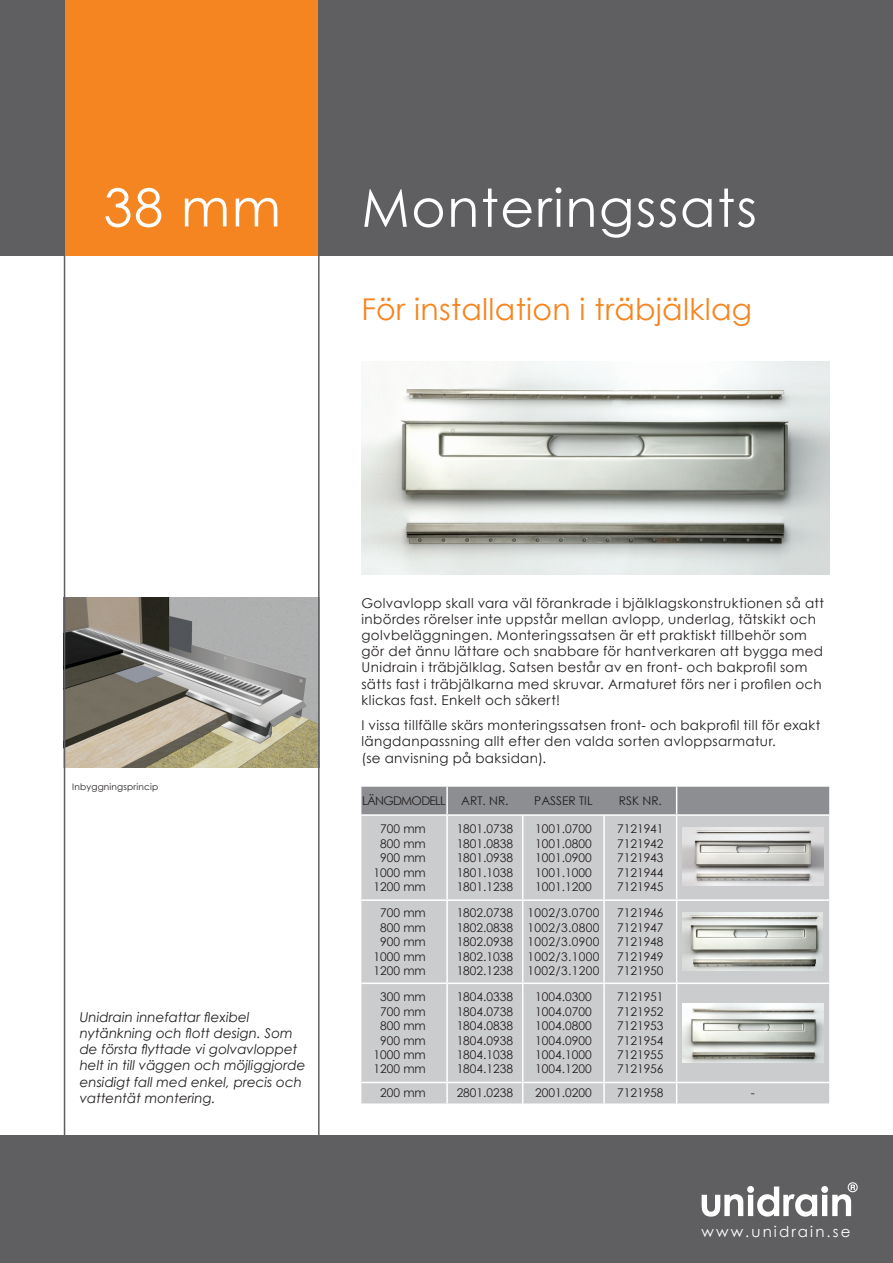
<style>
.page{position:relative;width:893px;height:1263px;background:#fff}
.page>*{position:absolute;margin:0;border:0;box-sizing:border-box;transform-origin:0 0}
.t1{font:52.5px "Century Gothic";letter-spacing:.03em;color:#fff}
.Brød_lille{font:30px "Century Gothic";letter-spacing:.01em;color:#f58520}
.t2{font:18.75px/21px "Century Gothic";letter-spacing:.01em;color:#fff}
.t3{font:15px "Century Gothic";letter-spacing:.14em;color:#fff}
.Brød_lille-2{font:13.5px/16.2px "Century Gothic";letter-spacing:.03em;color:#231f20}
.t4{font:italic 13.5px/16.2px "Century Gothic";color:#231f20}
._6_kolonner{font:12px "Century Gothic";color:#231f20}
._6_kolonner-2{font:12px "Century Gothic";letter-spacing:.03em;color:#231f20}
._6_kolonner-3{font:12px "Century Gothic";letter-spacing:-.06em;color:#231f20}
._6_kolonner-4{font:9px "Century Gothic";letter-spacing:.02em;color:#231f20}
</style>
<div class="page">
<div style="left:0;top:0;width:893px;height:255px;background:#5f5f62"></div>
<div style="left:0;top:1135px;width:893px;height:128px;background:#5f5f62"></div>
<img style="left:361px;top:361px;width:468px;height:213px">
<svg style="left:64px;top:0;width:256px;height:1135px"></svg>
<div style="left:66px;top:0;width:252px;height:255px;background:#f58520"></div>
<svg style="left:702px;top:1182px;width:156px;height:34px"></svg>
<div style="left:361px;top:816px;width:468px;height:287px;background:#cbccce"></div>
<hr style="left:603px;top:816px;width:2px;height:83px;background:#fff">
<hr style="left:604px;top:899px;width:73px;height:2px;background:#fff">
<hr style="left:603px;top:901px;width:2px;height:81px;background:#fff">
<hr style="left:677px;top:899px;width:152px;height:2px;background:#fff">
<hr style="left:604px;top:982px;width:73px;height:2px;background:#fff">
<hr style="left:603px;top:984px;width:2px;height:98px;background:#fff">
<hr style="left:677px;top:982px;width:152px;height:2px;background:#fff">
<hr style="left:604px;top:1082px;width:73px;height:1px;background:#fff">
<hr style="left:603px;top:1083px;width:2px;height:20px;background:#fff">
<hr style="left:677px;top:1082px;width:152px;height:1px;background:#fff">
<hr style="left:447px;top:899px;width:76px;height:2px;background:#fff">
<hr style="left:523px;top:899px;width:81px;height:2px;background:#fff">
<hr style="left:447px;top:982px;width:76px;height:2px;background:#fff">
<hr style="left:523px;top:982px;width:81px;height:2px;background:#fff">
<hr style="left:447px;top:1082px;width:76px;height:1px;background:#fff">
<hr style="left:523px;top:1082px;width:81px;height:1px;background:#fff">
<hr style="left:446px;top:816px;width:2px;height:83px;background:#fff">
<hr style="left:361px;top:899px;width:86px;height:2px;background:#fff">
<hr style="left:446px;top:901px;width:2px;height:81px;background:#fff">
<hr style="left:361px;top:982px;width:86px;height:2px;background:#fff">
<hr style="left:446px;top:984px;width:2px;height:98px;background:#fff">
<hr style="left:361px;top:1082px;width:86px;height:1px;background:#fff">
<hr style="left:446px;top:1083px;width:2px;height:20px;background:#fff">
<hr style="left:522px;top:816px;width:1px;height:83px;background:#fff">
<hr style="left:522px;top:901px;width:1px;height:81px;background:#fff">
<hr style="left:522px;top:984px;width:1px;height:98px;background:#fff">
<svg style="left:522px;top:1083px;width:1px;height:20px"></svg>
<div style="left:361px;top:787px;width:468px;height:28px;background:#8c8e91"></div>
<hr style="left:676px;top:816px;width:1px;height:83px;background:#fff">
<hr style="left:676px;top:901px;width:1px;height:81px;background:#fff">
<hr style="left:676px;top:984px;width:1px;height:98px;background:#fff">
<svg style="left:676px;top:1083px;width:1px;height:20px"></svg>
<img style="left:682px;top:827px;width:141px;height:59px">
<img style="left:683px;top:912px;width:140px;height:59px">
<img style="left:682px;top:1004px;width:141px;height:59px">
<p class="t1" style="left:103px;top:171px;width:179px">38 mm</p>
<p class="t1" style="left:361px;top:171px;width:397px">Monteringssats</p>
<p class="t2" style="left:404px;top:188px;width:399px">og muliggjorde et ensidet fald med simpel, præcis og vandtæt montering.</p>
<p class="Brød_lille" style="left:361px;top:288px;width:392px">För installation i träbjälklag</p>
<p class="_6_kolonner-4" style="left:72px;top:780px;width:87px">Inbyggningsprincip</p>
<p class="t4" style="left:80px;top:1008px;width:227px">Unidrain innefattar flexibel nytänkning och flott design. Som de första flyttade vi golvavloppet helt in till väggen och möjliggjorde ensidigt fall med enkel, precis och vattentät montering.</p>
<p class="Brød_lille-2" style="left:361px;top:594px;width:464px">Golvavlopp skall vara väl förankrade i bjälklagskonstruktionen så att inbördes rörelser inte uppstår mellan avlopp, underlag, tätskikt och golvbeläggningen. Monteringssatsen är ett praktiskt tillbehör som gör det ännu lättare och snabbare för hantverkaren att bygga med Unidrain i träbjälklag. Satsen består av en front- och bakprofil som sätts fast i träbjälkarna med skruvar. Armaturet förs ner i profilen och klickas fast. Enkelt och säkert!</p>
<p class="Brød_lille-2" style="left:361px;top:717px;width:461px">I vissa tillfälle skärs monteringssatsen front- och bakprofil till för exakt längdanpassning allt efter den valda sorten avloppsarmatur.<br>(se anvisning på baksidan).</p>
<p class="_6_kolonner-3" style="left:362px;top:793px;width:85px">LÄNGDMODELL</p>
<p class="_6_kolonner" style="left:461px;top:793px;width:49px">ART. NR.</p>
<p class="_6_kolonner" style="left:534px;top:793px;width:60px">PASSER TIL</p>
<p class="_6_kolonner" style="left:619px;top:793px;width:45px">RSK NR.</p>
<p class="_6_kolonner" style="left:380px;top:820px;width:47px">700 mm</p>
<p class="_6_kolonner" style="left:380px;top:835px;width:47px">800 mm</p>
<p class="_6_kolonner" style="left:380px;top:849px;width:47px">900 mm</p>
<p class="_6_kolonner" style="left:373px;top:864px;width:54px">1000 mm</p>
<p class="_6_kolonner" style="left:373px;top:878px;width:54px">1200 mm</p>
<p class="_6_kolonner" style="left:457px;top:820px;width:58px">1801.0738</p>
<p class="_6_kolonner" style="left:457px;top:835px;width:58px">1801.0838</p>
<p class="_6_kolonner" style="left:457px;top:849px;width:58px">1801.0938</p>
<p class="_6_kolonner" style="left:457px;top:864px;width:58px">1801.1038</p>
<p class="_6_kolonner" style="left:457px;top:878px;width:58px">1801.1238</p>
<p class="_6_kolonner" style="left:535px;top:820px;width:58px">1001.0700</p>
<p class="_6_kolonner" style="left:535px;top:835px;width:58px">1001.0800</p>
<p class="_6_kolonner" style="left:535px;top:849px;width:58px">1001.0900</p>
<p class="_6_kolonner" style="left:535px;top:864px;width:58px">1001.1000</p>
<p class="_6_kolonner" style="left:535px;top:878px;width:58px">1001.1200</p>
<p class="_6_kolonner" style="left:617px;top:820px;width:48px">7121941</p>
<p class="_6_kolonner" style="left:617px;top:835px;width:48px">7121942</p>
<p class="_6_kolonner" style="left:617px;top:849px;width:48px">7121943</p>
<p class="_6_kolonner" style="left:617px;top:864px;width:48px">7121944</p>
<p class="_6_kolonner" style="left:617px;top:878px;width:48px">7121945</p>
<p class="_6_kolonner" style="left:380px;top:905px;width:47px">700 mm</p>
<p class="_6_kolonner" style="left:380px;top:919px;width:47px">800 mm</p>
<p class="_6_kolonner" style="left:380px;top:933px;width:47px">900 mm</p>
<p class="_6_kolonner" style="left:373px;top:948px;width:54px">1000 mm</p>
<p class="_6_kolonner" style="left:373px;top:962px;width:54px">1200 mm</p>
<p class="_6_kolonner" style="left:380px;top:989px;width:47px">300 mm</p>
<p class="_6_kolonner" style="left:380px;top:1003px;width:47px">700 mm</p>
<p class="_6_kolonner" style="left:380px;top:1017px;width:47px">800 mm</p>
<p class="_6_kolonner" style="left:380px;top:1032px;width:47px">900 mm</p>
<p class="_6_kolonner" style="left:373px;top:1046px;width:54px">1000 mm</p>
<p class="_6_kolonner" style="left:373px;top:1061px;width:54px">1200 mm</p>
<p class="_6_kolonner" style="left:457px;top:905px;width:58px">1802.0738</p>
<p class="_6_kolonner" style="left:457px;top:919px;width:58px">1802.0838</p>
<p class="_6_kolonner" style="left:457px;top:933px;width:58px">1802.0938</p>
<p class="_6_kolonner" style="left:457px;top:948px;width:58px">1802.1038</p>
<p class="_6_kolonner" style="left:457px;top:962px;width:58px">1802.1238</p>
<p class="_6_kolonner" style="left:457px;top:989px;width:58px">1804.0338</p>
<p class="_6_kolonner" style="left:457px;top:1003px;width:58px">1804.0738</p>
<p class="_6_kolonner" style="left:457px;top:1017px;width:58px">1804.0838</p>
<p class="_6_kolonner" style="left:457px;top:1032px;width:58px">1804.0938</p>
<p class="_6_kolonner" style="left:457px;top:1046px;width:58px">1804.1038</p>
<p class="_6_kolonner" style="left:457px;top:1061px;width:58px">1804.1238</p>
<p class="_6_kolonner-2" style="left:527px;top:905px;width:73px">1002/3.0700</p>
<p class="_6_kolonner-2" style="left:527px;top:919px;width:73px">1002/3.0800</p>
<p class="_6_kolonner-2" style="left:527px;top:933px;width:73px">1002/3.0900</p>
<p class="_6_kolonner-2" style="left:527px;top:948px;width:73px">1002/3.1000</p>
<p class="_6_kolonner-2" style="left:527px;top:962px;width:73px">1002/3.1200</p>
<p class="_6_kolonner" style="left:535px;top:989px;width:58px">1004.0300</p>
<p class="_6_kolonner" style="left:535px;top:1003px;width:58px">1004.0700</p>
<p class="_6_kolonner" style="left:535px;top:1017px;width:58px">1004.0800</p>
<p class="_6_kolonner" style="left:535px;top:1032px;width:58px">1004.0900</p>
<p class="_6_kolonner" style="left:535px;top:1046px;width:58px">1004.1000</p>
<p class="_6_kolonner" style="left:535px;top:1061px;width:58px">1004.1200</p>
<p class="_6_kolonner" style="left:617px;top:905px;width:48px">7121946</p>
<p class="_6_kolonner" style="left:617px;top:919px;width:48px">7121947</p>
<p class="_6_kolonner" style="left:617px;top:933px;width:48px">7121948</p>
<p class="_6_kolonner" style="left:617px;top:948px;width:48px">7121949</p>
<p class="_6_kolonner" style="left:617px;top:962px;width:48px">7121950</p>
<p class="_6_kolonner" style="left:617px;top:989px;width:48px">7121951</p>
<p class="_6_kolonner" style="left:617px;top:1003px;width:48px">7121952</p>
<p class="_6_kolonner" style="left:617px;top:1017px;width:48px">7121953</p>
<p class="_6_kolonner" style="left:617px;top:1032px;width:48px">7121954</p>
<p class="_6_kolonner" style="left:617px;top:1046px;width:48px">7121955</p>
<p class="_6_kolonner" style="left:617px;top:1061px;width:48px">7121956</p>
<p class="_6_kolonner" style="left:380px;top:1085px;width:47px">200 mm</p>
<p class="_6_kolonner" style="left:457px;top:1085px;width:58px">2801.0238</p>
<p class="_6_kolonner" style="left:535px;top:1085px;width:58px">2001.0200</p>
<p class="_6_kolonner" style="left:617px;top:1085px;width:48px">7121958</p>
<p class="_6_kolonner" style="left:751px;top:1085px;width:5px">-</p>
<p class="t3" style="left:702px;top:1221px;width:150px">www.unidrain.se</p>
</div>
